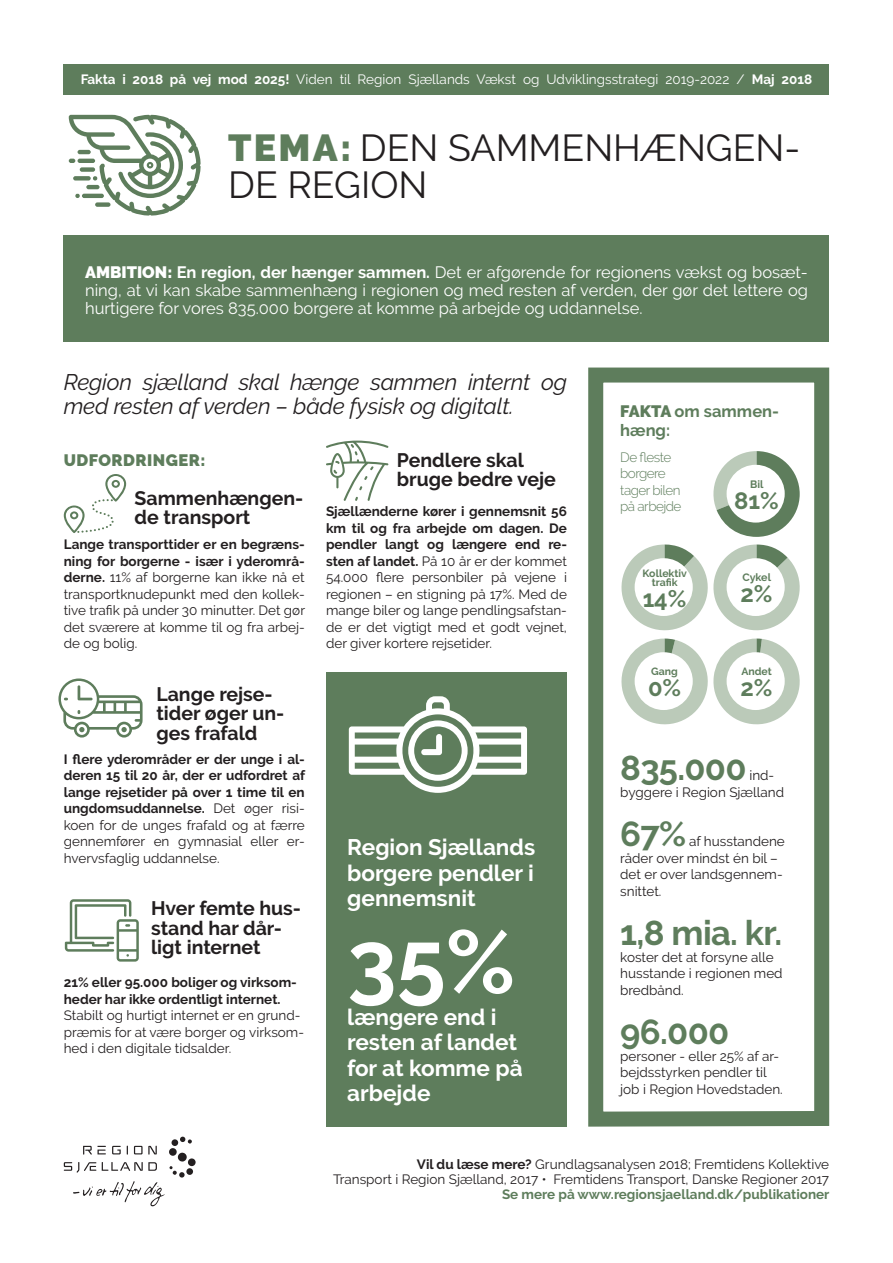
<style>
.page{position:relative;width:893px;height:1263px;background:#fff}
.page>*{position:absolute;margin:0;border:0;box-sizing:border-box;transform-origin:0 0}
.t1{font:700 88.5px "Raleway";color:#fff}
.t2{font:37.5px/37.5px "Raleway";color:#231f20}
.t3{font:700 34.5px "Raleway";letter-spacing:-.02em;color:#5e7d5c}
.t4{font:700 23.7px "Raleway";color:#5e7d5c}
.t5{font:700 22.5px/25.5px "Raleway";color:#fff;text-align:justify}
.t6{font:italic 22.5px/24px "Raleway";letter-spacing:-.01em;color:#231f20}
.t7{font:700 19.5px/19.5px "Raleway";color:#231f20}
.t8{font:16.5px/18px "Raleway";color:#fff;text-align:justify}
.t9{font:700 16.5px/19.5px "Raleway";color:#5e7d5c}
.t10{font:900 16.5px "Raleway";letter-spacing:.03em;color:#5e7d5c}
.t11{font:13.5px/16.5px "Raleway";color:#231f20}
.t12{font:700 13.5px/16.5px "Raleway";color:#231f20;text-align:justify}
.t13{font:13.5px "Raleway";color:#fff}
.t14{font:700 13.5px "Raleway";color:#5e7d5c}
.t15{font:300 13.5px/16.5px "Raleway";letter-spacing:-.04em;color:#5e7d5c}
.t16{font:700 10.65px "Raleway";color:#5e7d5c}
.t17{font:700 10.5px/9px "Raleway";color:#5e7d5c;text-align:center}
.s1{font-weight:700}
.s2{font-weight:900;color:#5e7d5c}
.s3{font-weight:900}
.s4{font-weight:400}
</style>
<div class="page">
<svg style="left:588px;top:367px;width:242px;height:760px"></svg>
<div style="left:64px;top:64px;width:765px;height:30px;background:#5e7d5c"></div>
<div style="left:64px;top:236px;width:765px;height:106px;background:#5e7d5c"></div>
<svg style="left:178px;top:1152px;width:9px;height:10px"></svg>
<div style="left:171px;top:1139px;width:7px;height:7px;background:#231f20;border-radius:50%"></div>
<div style="left:169px;top:1148px;width:8px;height:8px;background:#231f20;border-radius:50%"></div>
<svg style="left:180px;top:1136px;width:12px;height:8px"></svg>
<div style="left:186px;top:1168px;width:7px;height:7px;background:#231f20;border-radius:50%"></div>
<div style="left:188px;top:1158px;width:8px;height:8px;background:#231f20;border-radius:50%"></div>
<svg style="left:83px;top:1146px;width:9px;height:9px"></svg>
<svg style="left:112px;top:1146px;width:9px;height:8px"></svg>
<svg style="left:134px;top:1146px;width:23px;height:8px"></svg>
<svg style="left:98px;top:1146px;width:8px;height:8px"></svg>
<svg style="left:64px;top:1162px;width:121px;height:44px"></svg>
<div style="left:326px;top:672px;width:241px;height:455px;background:#5e7d5c"></div>
<svg style="left:69px;top:115px;width:132px;height:101px"></svg>
<svg style="left:326px;top:441px;width:62px;height:60px"></svg>
<svg style="left:64px;top:474px;width:62px;height:59px"></svg>
<svg style="left:58px;top:678px;width:85px;height:59px"></svg>
<svg style="left:349px;top:696px;width:178px;height:97px"></svg>
<svg style="left:65px;top:899px;width:74px;height:63px"></svg>
<svg style="left:708px;top:451px;width:92px;height:86px"></svg>
<svg style="left:617px;top:544px;width:187px;height:185px"></svg>
<p class="t13" style="left:81px;top:72px;width:733px"><span class="s1">Fakta i 2018 på vej mod 2025!</span> Viden til Region Sjællands Vækst og Udviklingsstrategi 2019-2022 / <span class="s1">Maj 2018</span></p>
<p class="t2" style="left:228px;top:129px;width:574px"><span class="s2">TEMA:</span> DEN SAMMENHÆNGEN-<br>DE REGION</p>
<p class="t8" style="left:85px;top:263px;width:724px"><span class="s3">AMBITION:</span> <span class="s1">En region, der hænger sammen.</span> Det er afgørende for regionens vækst og bosæt&shy;ning, at vi kan skabe sammenhæng i regionen og med resten af verden, der gør det lettere og hurtigere for vores 835.000 borgere at komme på arbejde og uddannelse.</p>
<p class="t6" style="left:64px;top:370px;width:505px">Region sjælland skal hænge sammen internt og med resten af verden – både fysisk og digitalt.</p>
<p class="t10" style="left:64px;top:450px;width:143px">UDFORDRINGER:</p>
<p class="t7" style="left:135px;top:488px;width:170px">Sammenhængen&shy;de transport</p>
<p class="t11" style="left:64px;top:536px;width:243px;text-align:justify"><span class="s1">Lange transporttider er en begræns&shy;ning for borgerne - især i yderområ&shy;derne.</span> 11% af borgerne kan ikke nå et transportknudepunkt med den kollek&shy;tive trafik på under 30 minutter. Det gør det sværere at komme til og fra arbej&shy;de og bolig.</p>
<p class="t7" style="left:156px;top:684px;width:130px">Lange rejse&shy;tider øger un&shy;ges frafald</p>
<p class="t12" style="left:64px;top:751px;width:243px">I flere yderområder er der unge i al&shy;deren 15 til 20 år, der er udfordret af lange rejsetider på over 1 time til en ungdomsuddannelse. <span class="s4">Det øger risi&shy;koen for de unges frafald og at færre gennemfører en gymnasial eller er&shy;hvervsfaglig uddannelse.</span></p>
<p class="t7" style="left:151px;top:898px;width:152px">Hver femte hus&shy;stand har dår&shy;ligt internet</p>
<p class="t11" style="left:64px;top:974px;width:242px"><span class="s1">21% eller 95.000 boliger og virksom&shy;heder har ikke ordentligt internet.<br></span>Stabilt og hurtigt internet er en grund&shy;præmis for at være borger og virksom&shy;hed i den digitale tidsalder.</p>
<p class="t7" style="left:397px;top:450px;width:160px">Pendlere skal bruge bedre veje</p>
<p class="t11" style="left:326px;top:503px;width:242px;text-align:justify"><span class="s1">Sjællænderne kører i gennemsnit 56 km til og fra arbejde om dagen. De pendler langt og længere end re&shy;sten af landet.</span> På 10 år er der kommet 54.000 flere personbiler på vejene i regionen – en stigning på 17%. Med de mange biler og lange pendlingsafstan&shy;de er det vigtigt med et godt vejnet, der giver kortere rejsetider.</p>
<p class="t5" style="left:347px;top:834px;width:189px">Region Sjællands borgere pendler i gennemsnit</p>
<p class="t1" style="left:347px;top:911px;width:169px">35%</p>
<p class="t5" style="left:347px;top:1004px;width:177px;text-align:left">længere end i resten af landet for at komme på arbejde</p>
<p class="t9" style="left:620px;top:401px;width:160px"><span class="s3">FAKTA</span> om sammen&shy;hæng:</p>
<p class="t15" style="left:620px;top:449px;width:63px">De fleste borgere tager bilen på arbejde</p>
<p class="t17" style="left:643px;top:568px;width:46px">Kollektiv trafik</p>
<p class="t4" style="left:643px;top:585px;width:45px">14%</p>
<p class="t17" style="left:651px;top:667px;width:28px">Gang</p>
<p class="t4" style="left:648px;top:674px;width:35px">0%</p>
<p class="t16" style="left:750px;top:478px;width:15px">Bil</p>
<p class="t4" style="left:734px;top:487px;width:46px">81%</p>
<p class="t16" style="left:742px;top:571px;width:30px">Cykel</p>
<p class="t4" style="left:741px;top:580px;width:33px">2%</p>
<p class="t17" style="left:741px;top:667px;width:32px">Andet</p>
<p class="t4" style="left:741px;top:674px;width:33px">2%</p>
<p class="t3" style="left:620px;top:748px;width:128px">835.000</p>
<p class="t11" style="left:620px;top:767px;width:165px;text-indent:129px">ind&shy;byggere i Region Sjælland</p>
<p class="t3" style="left:620px;top:814px;width:68px">67%</p>
<p class="t11" style="left:620px;top:833px;width:166px;text-indent:69px">af husstandene råder over mindst én bil – det er over landsgennem&shy;snittet.</p>
<p class="t3" style="left:620px;top:913px;width:164px">1,8 mia. kr.</p>
<p class="t11" style="left:620px;top:948px;width:164px">koster det at forsyne alle husstande i regionen med bredbånd.</p>
<p class="t3" style="left:620px;top:1012px;width:111px">96.000</p>
<p class="t11" style="left:620px;top:1047px;width:164px">personer - eller 25% af ar&shy;bejdsstyrken pendler til job i Region Hovedstaden.</p>
<p class="t11" style="left:417px;top:1156px;width:414px"><span class="s1">Vil du læse mere?</span> Grundlagsanalysen 2018; Fremtidens Kollektive</p>
<p class="t11" style="left:333px;top:1171px;width:498px">Transport i Region Sjælland, 2017 • Fremtidens Transport, Danske Regioner 2017</p>
<p class="t14" style="left:502px;top:1187px;width:329px">Se mere på www.regionsjaelland.dk/publikationer</p>
</div>
